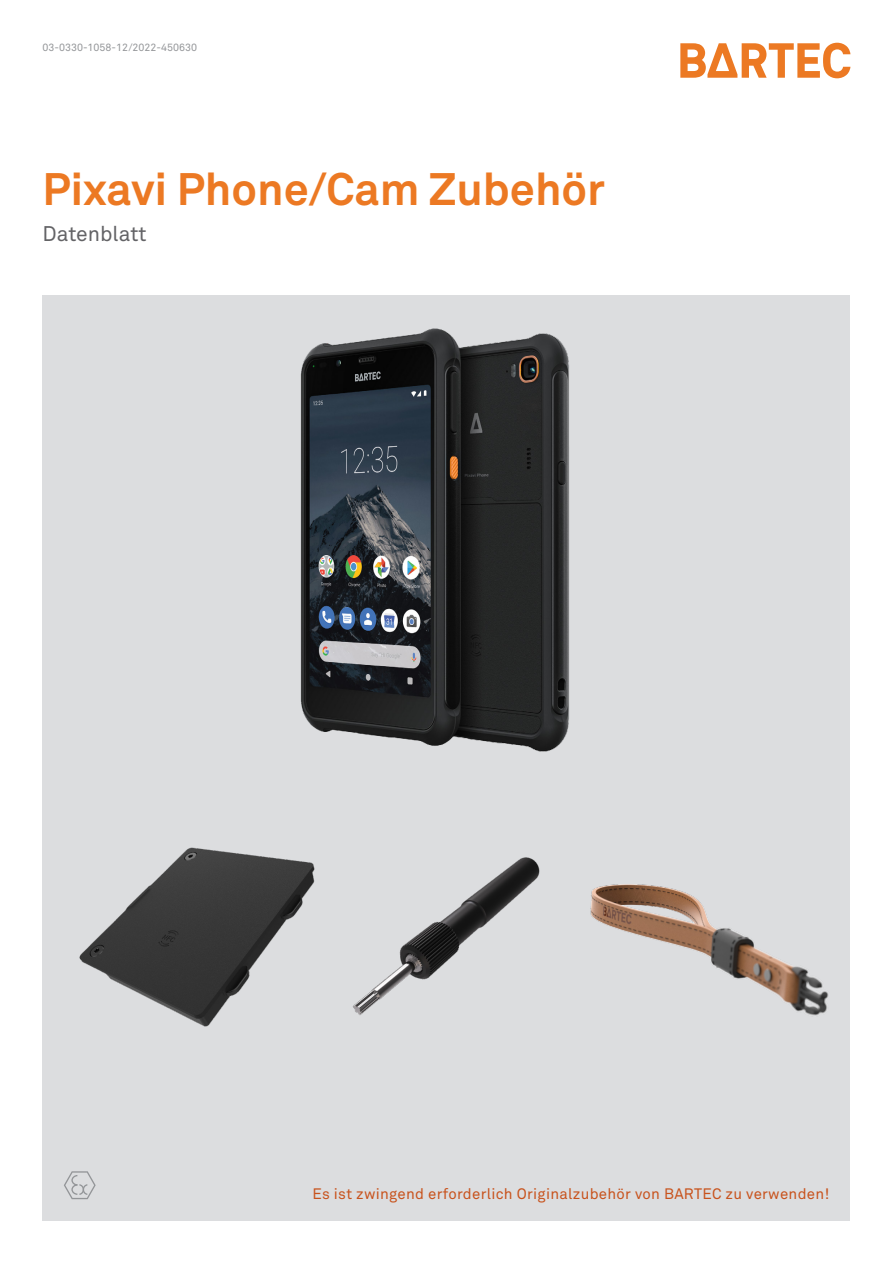
<style>
.page{position:relative;width:893px;height:1263px;background:#fff}
.page>*{position:absolute;margin:0;border:0;box-sizing:border-box;transform-origin:0 0}
.t1{font:700 45px "Akkurat Pro";color:#ec7923}
.t2{font:21px "Akkurat Pro";color:#636366}
.BARTEC_Main_Copy_Bul{font:15px "Akkurat Pro";letter-spacing:.02em;color:#c8531d}
.Page_Numbers___Runni{font:10.5px "Akkurat Pro";color:#939598}
</style>
<div class="page">
<svg style="left:680px;top:43px;width:170px;height:35px"></svg>
<div style="left:43px;top:294px;width:807px;height:926px;background:#dcdddf"></div>
<svg style="left:64px;top:1171px;width:32px;height:28px"></svg>
<img style="left:300px;top:328px;width:270px;height:424px">
<img style="left:79px;top:847px;width:234px;height:180px">
<img style="left:313px;top:857px;width:227px;height:158px">
<img style="left:591px;top:884px;width:238px;height:132px">
<p class="Page_Numbers___Runni" style="left:43px;top:41px;width:156px">03-0330-1058-12/2022-450630</p>
<p class="t1" style="left:43px;top:161px;width:564px">Pixavi Phone/Cam Zubehör</p>
<p class="t2" style="left:43px;top:221px;width:105px">Datenblatt</p>
<p class="BARTEC_Main_Copy_Bul" style="left:312px;top:1185px;width:519px">Es ist zwingend erforderlich Originalzubehör von BARTEC zu verwenden!</p>
</div>
